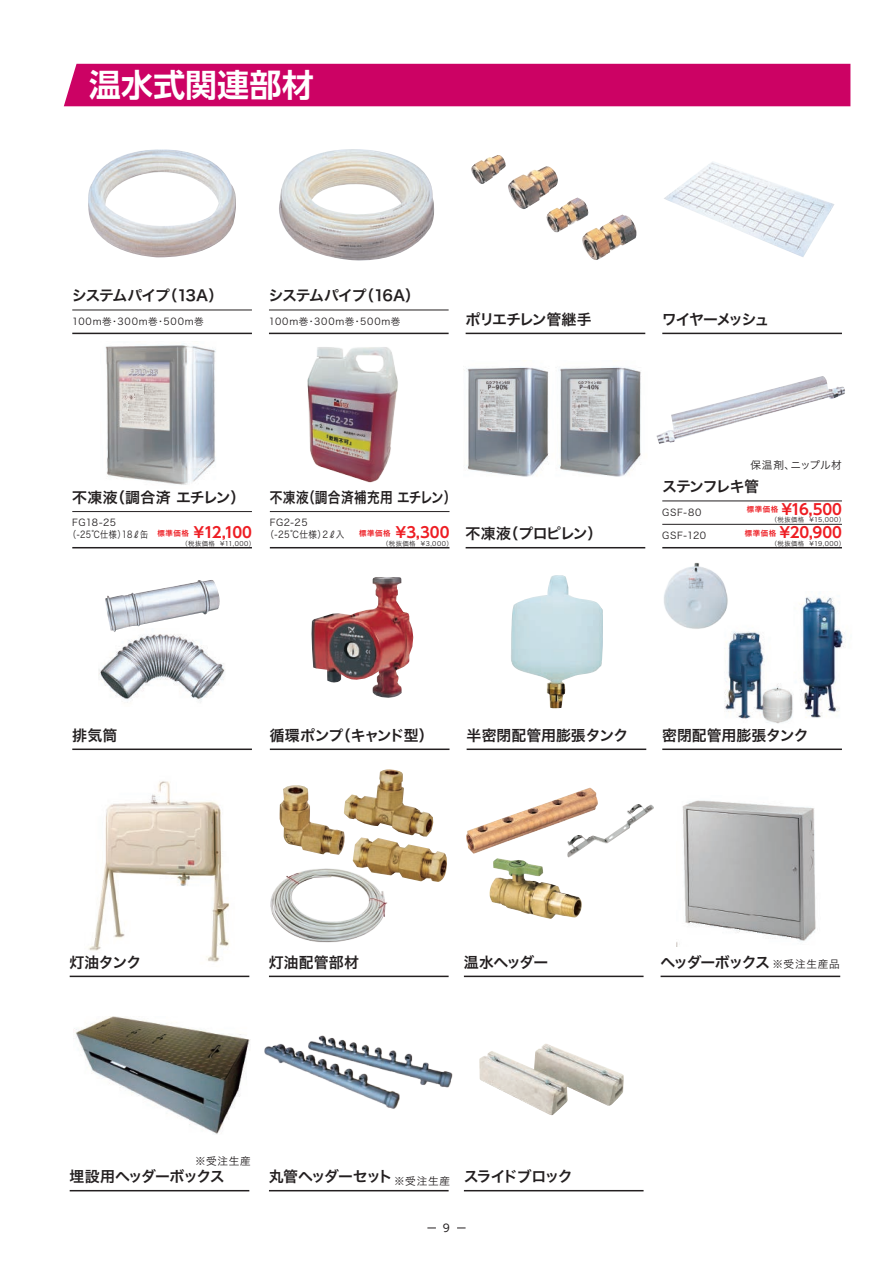
<style>
.page{position:relative;width:893px;height:1263px;background:#fff}
.page>*{position:absolute;margin:0;border:0;box-sizing:border-box;transform-origin:0 0}
.t1{font:700 31.95px "UD Shin Go Pr 6 De";letter-spacing:.005em;color:#fff}
.t2{font:14.85px "Hira Kaku Pro W6";letter-spacing:-.06em;color:#231f20}
.t3{font:700 14.85px "UD Shin Go Pr 6 De";letter-spacing:-.01em;color:#ee1d23}
.t4{font:14.85px "Hira Kaku Pro W6";color:#231f20}
.t5{font:14.85px "Hira Kaku Pro W6";letter-spacing:.025em;color:#231f20;scale:.85 1}
.t6{font:14.85px "Hira Kaku Pro W6";letter-spacing:-.08em;color:#231f20}
.t7{font:14.85px "Hira Kaku Pro W6";letter-spacing:.02em;color:#231f20}
.t8{font:14.85px "Hira Kaku Pro W6";letter-spacing:-.105em;color:#231f20}
.t9{font:14.85px "Hira Kaku Pro W6";letter-spacing:-.095em;color:#231f20}
.t10{font:14.85px "Hira Kaku Pro W6";letter-spacing:-.115em;color:#231f20}
.t11{font:10.65px "Hira Kaku Pro W3";letter-spacing:.07em;color:#231f20}
.t12{font:10.65px "Hira Kaku Pro W3";letter-spacing:.02em;color:#231f20}
.t13{font:10.65px "UD Shin Go Pro";color:#231f20}
.t14{font:9.6px/11.7px "Hira Kaku Pro W3";letter-spacing:.07em;color:#231f20}
.t15{font:9.6px/11.7px "Hira Kaku Pro W3";letter-spacing:.015em;color:#231f20}
.t16{font:6.45px "Hira Kaku Pro W3";letter-spacing:.075em;color:#231f20}
</style>
<div class="page">
<img style="left:73px;top:1016px;width:171px;height:118px">
<img style="left:244px;top:1035px;width:209px;height:74px">
<img style="left:88px;top:781px;width:142px;height:181px">
<img style="left:676px;top:800px;width:140px;height:146px">
<img style="left:479px;top:1044px;width:145px;height:71px">
<img style="left:88px;top:149px;width:148px;height:108px">
<img style="left:279px;top:149px;width:156px;height:112px">
<img style="left:546px;top:197px;width:91px;height:63px">
<img style="left:471px;top:155px;width:87px;height:54px">
<img style="left:99px;top:634px;width:126px;height:69px">
<img style="left:105px;top:580px;width:115px;height:52px">
<img style="left:270px;top:868px;width:117px;height:74px">
<img style="left:511px;top:575px;width:92px;height:134px">
<img style="left:724px;top:597px;width:122px;height:127px">
<img style="left:664px;top:563px;width:65px;height:66px">
<img style="left:280px;top:785px;width:65px;height:70px">
<img style="left:344px;top:769px;width:89px;height:67px">
<img style="left:353px;top:837px;width:94px;height:45px">
<img style="left:466px;top:788px;width:132px;height:66px">
<img style="left:567px;top:804px;width:87px;height:53px">
<img style="left:490px;top:858px;width:92px;height:61px">
<hr style="left:72px;top:333px;width:180px;height:1px;background:#231f20">
<hr style="left:269px;top:333px;width:180px;height:1px;background:#231f20">
<hr style="left:269px;top:310px;width:180px;height:1px;background:#231f20">
<hr style="left:269px;top:976px;width:180px;height:1px;background:#231f20">
<hr style="left:662px;top:748px;width:180px;height:2px;background:#231f20">
<div style="left:64px;top:64px;width:786px;height:42px;background:#cc0264"></div>
<hr style="left:72px;top:310px;width:180px;height:1px;background:#231f20">
<hr style="left:467px;top:748px;width:179px;height:2px;background:#231f20">
<hr style="left:464px;top:976px;width:180px;height:1px;background:#231f20">
<hr style="left:464px;top:1190px;width:180px;height:1px;background:#231f20">
<hr style="left:661px;top:976px;width:179px;height:1px;background:#231f20">
<hr style="left:466px;top:333px;width:179px;height:1px;background:#231f20">
<hr style="left:466px;top:547px;width:179px;height:1px;background:#231f20">
<hr style="left:72px;top:748px;width:180px;height:2px;background:#231f20">
<img style="left:656px;top:376px;width:189px;height:68px">
<hr style="left:662px;top:547px;width:180px;height:1px;background:#231f20">
<hr style="left:662px;top:524px;width:180px;height:1px;background:#231f20">
<hr style="left:662px;top:501px;width:180px;height:1px;background:#231f20">
<hr style="left:70px;top:1190px;width:179px;height:1px;background:#231f20">
<hr style="left:269px;top:1190px;width:180px;height:1px;background:#231f20">
<img style="left:307px;top:347px;width:91px;height:135px">
<hr style="left:270px;top:547px;width:179px;height:1px;background:#231f20">
<hr style="left:270px;top:511px;width:179px;height:1px;background:#231f20">
<img style="left:664px;top:162px;width:170px;height:95px">
<hr style="left:662px;top:333px;width:180px;height:1px;background:#231f20">
<img style="left:105px;top:344px;width:111px;height:141px">
<hr style="left:72px;top:547px;width:180px;height:1px;background:#231f20">
<hr style="left:72px;top:511px;width:180px;height:1px;background:#231f20">
<img style="left:311px;top:577px;width:102px;height:121px">
<hr style="left:270px;top:748px;width:179px;height:2px;background:#231f20">
<hr style="left:70px;top:976px;width:179px;height:1px;background:#231f20">
<img style="left:466px;top:366px;width:175px;height:111px">
<h1 class="t1" style="left:89px;top:59px;width:226px">温水式関連部材</h1>
<p class="t2" style="left:72px;top:282px;width:153px">システムパイプ（13A）</p>
<p class="t14" style="left:72px;top:315px;width:133px">100m巻・300m巻・500m巻</p>
<p class="t2" style="left:269px;top:282px;width:153px">システムパイプ（16A）</p>
<p class="t14" style="left:269px;top:315px;width:133px">100m巻・300m巻・500m巻</p>
<p class="t2" style="left:465px;top:306px;width:128px">ポリエチレン管継手</p>
<p class="t10" style="left:662px;top:306px;width:109px">ワイヤーメッシュ</p>
<p class="t12" style="left:750px;top:455px;width:93px">保温剤、ニップル材</p>
<p class="t7" style="left:72px;top:484px;width:175px">不凍液（調合済 エチレン）</p>
<p class="t15" style="left:68px;top:516px;width:82px;text-indent:4px">FG18-25（-25℃仕様）18ℓ缶</p>
<p class="t3" style="left:157px;top:521px;width:96px"><sup>標準価格</sup> ￥12,100</p>
<p class="t16" style="left:182px;top:538px;width:75px">（税抜価格 ¥11,000）</p>
<p class="t5" style="left:270px;top:484px;width:221px">不凍液（調合済補充用 エチレン）</p>
<p class="t14" style="left:266px;top:516px;width:80px;text-indent:4px">FG2-25<br>（-25℃仕様）2ℓ入</p>
<p class="t3" style="left:359px;top:521px;width:92px"><sup>標準価格</sup> ￥3,300</p>
<p class="t16" style="left:382px;top:538px;width:72px">（税抜価格 ¥3,000）</p>
<p class="t2" style="left:466px;top:520px;width:138px">不凍液（プロピレン）</p>
<p class="t2" style="left:662px;top:473px;width:98px">ステンフレキ管</p>
<p class="t14" style="left:662px;top:529px;width:45px">GSF-120</p>
<p class="t3" style="left:747px;top:497px;width:97px"><sup>標準価格</sup> ¥16,500</p>
<p class="t16" style="left:771px;top:514px;width:76px">（税抜価格 ¥15,000）</p>
<p class="t14" style="left:662px;top:506px;width:41px">GSF-80</p>
<p class="t3" style="left:745px;top:521px;width:99px"><sup>標準価格</sup> ¥20,900</p>
<p class="t16" style="left:771px;top:538px;width:76px">（税抜価格 ¥19,000）</p>
<p class="t2" style="left:270px;top:722px;width:165px">循環ポンプ（キャンド型）</p>
<p class="t2" style="left:72px;top:722px;width:47px">排気筒</p>
<p class="t4" style="left:662px;top:722px;width:148px">密閉配管用膨張タンク</p>
<p class="t4" style="left:466px;top:722px;width:163px">半密閉配管用膨張タンク</p>
<p class="t2" style="left:70px;top:949px;width:73px">灯油タンク</p>
<p class="t2" style="left:269px;top:949px;width:92px">灯油配管部材</p>
<p class="t2" style="left:464px;top:949px;width:86px">温水ヘッダー</p>
<p class="t11" style="left:195px;top:1152px;width:57px">※受注生産</p>
<p class="t2" style="left:70px;top:1163px;width:157px">埋設用ヘッダーボックス</p>
<p class="t6" style="left:269px;top:1163px;width:183px">丸管ヘッダーセット<sub>※受注生産</sub></p>
<p class="t13" style="left:443px;top:1219px;width:9px">9</p>
<p class="t8" style="left:464px;top:1163px;width:110px">スライドブロック</p>
<p class="t9" style="left:660px;top:949px;width:111px">ヘッダーボックス</p>
<p class="t11" style="left:773px;top:954px;width:69px">※受注生産品</p>
</div>
